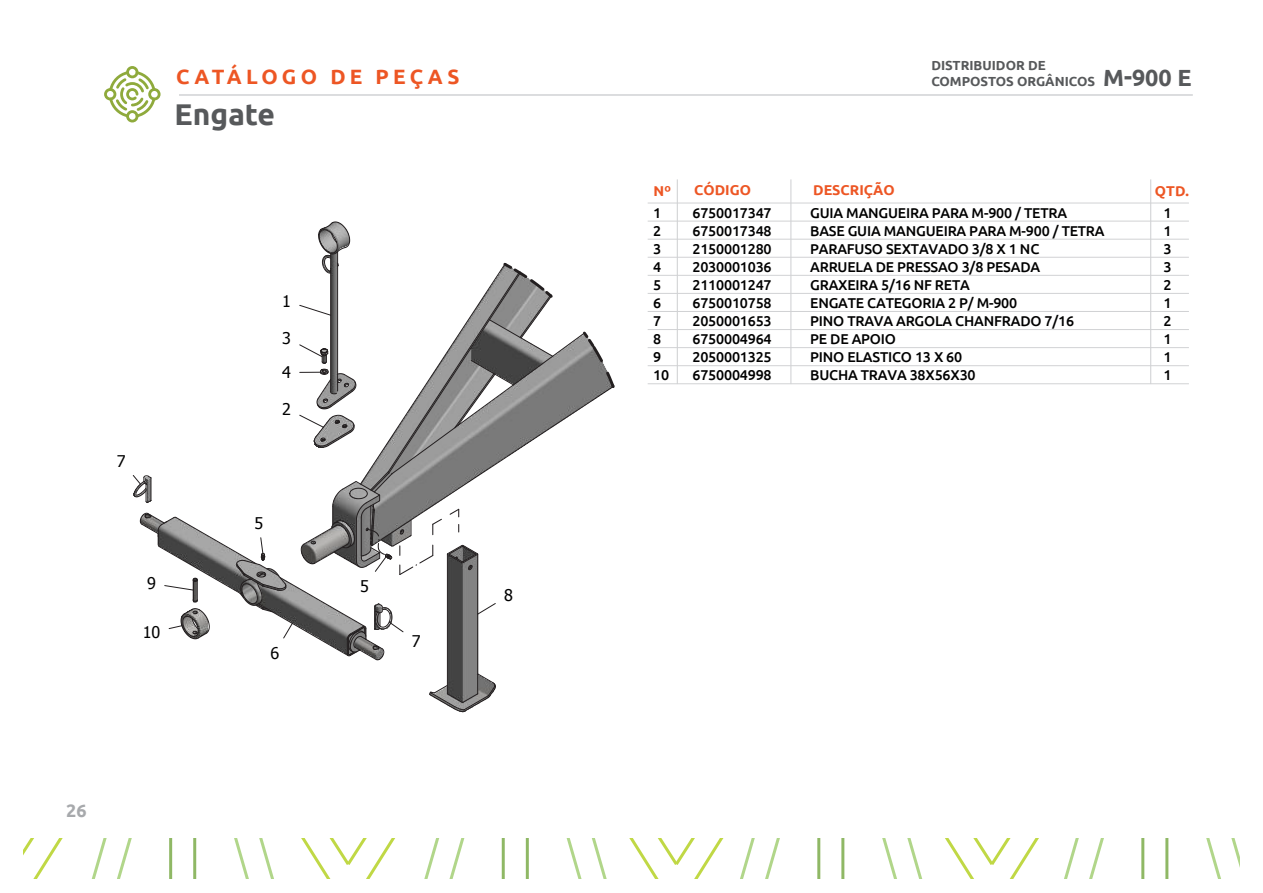
<style>
.page{position:relative;width:1263px;height:893px;background:#fff}
.page>*{position:absolute;margin:0;border:0;box-sizing:border-box;transform-origin:0 0}
.t1{font:700 30px "Ubuntu";color:#57595b}
.t2{font:700 20.7px "Ubuntu";letter-spacing:.2em;color:#ed5624}
.t3{font:700 18px "Ubuntu";color:#a7a9ac}
.t4{font:16.2px/34.7px "Tahoma";color:#000}
.t5{font:500 14.25px "Ubuntu";letter-spacing:-.015em;color:#010101}
.t6{font:700 14.25px "Ubuntu";color:#ed5624}
.t7{font:700 13.2px/15.8px "Ubuntu";color:#57595b}
.s1{font-size:23.4px}
</style>
<div class="page">
<svg style="left:24px;top:839px;width:38px;height:39px"></svg>
<svg style="left:92px;top:839px;width:40px;height:39px"></svg>
<svg style="left:234px;top:839px;width:40px;height:39px"></svg>
<hr style="left:169px;top:839px;width:3px;height:39px;background:#8fb865">
<hr style="left:193px;top:839px;width:3px;height:39px;background:#8fb865">
<svg style="left:302px;top:839px;width:93px;height:39px"></svg>
<svg style="left:424px;top:839px;width:40px;height:39px"></svg>
<svg style="left:567px;top:839px;width:40px;height:39px"></svg>
<hr style="left:502px;top:839px;width:3px;height:39px;background:#8fb865">
<hr style="left:526px;top:839px;width:3px;height:39px;background:#8fb865">
<svg style="left:630px;top:839px;width:93px;height:39px"></svg>
<svg style="left:740px;top:839px;width:40px;height:39px"></svg>
<svg style="left:882px;top:839px;width:40px;height:39px"></svg>
<hr style="left:817px;top:839px;width:3px;height:39px;background:#8fb865">
<hr style="left:841px;top:839px;width:3px;height:39px;background:#8fb865">
<svg style="left:945px;top:839px;width:94px;height:39px"></svg>
<svg style="left:1064px;top:839px;width:40px;height:39px"></svg>
<svg style="left:1206px;top:839px;width:33px;height:39px"></svg>
<hr style="left:1141px;top:839px;width:3px;height:39px;background:#8fb865">
<hr style="left:1165px;top:839px;width:3px;height:39px;background:#8fb865">
<div style="left:104px;top:88px;width:12px;height:12px;border:3px solid #8faa3c;border-radius:50%"></div>
<div style="left:148px;top:88px;width:13px;height:12px;border:3px solid #8faa3c;border-radius:50%"></div>
<div style="left:126px;top:66px;width:12px;height:12px;border:3px solid #8faa3c;border-radius:50%"></div>
<div style="left:126px;top:110px;width:12px;height:12px;border:3px solid #8faa3c;border-radius:50%"></div>
<svg style="left:107px;top:69px;width:50px;height:50px"></svg>
<hr style="left:179px;top:94px;width:1014px;height:2px;background:#d1d2d4">
<hr style="left:790px;top:179px;width:1px;height:205px;background:#d1d2d4">
<hr style="left:677px;top:179px;width:1px;height:205px;background:#d1d2d4">
<hr style="left:1150px;top:179px;width:1px;height:205px;background:#d1d2d4">
<hr style="left:648px;top:203px;width:541px;height:1px;background:#d1d2d4">
<hr style="left:648px;top:221px;width:541px;height:1px;background:#d1d2d4">
<hr style="left:648px;top:239px;width:541px;height:1px;background:#d1d2d4">
<hr style="left:648px;top:257px;width:541px;height:1px;background:#d1d2d4">
<hr style="left:648px;top:275px;width:541px;height:1px;background:#d1d2d4">
<hr style="left:648px;top:293px;width:541px;height:1px;background:#d1d2d4">
<hr style="left:648px;top:311px;width:541px;height:1px;background:#d1d2d4">
<hr style="left:648px;top:329px;width:541px;height:1px;background:#d1d2d4">
<hr style="left:648px;top:347px;width:541px;height:1px;background:#d1d2d4">
<hr style="left:648px;top:365px;width:541px;height:1px;background:#d1d2d4">
<hr style="left:648px;top:383px;width:541px;height:1px;background:#d1d2d4">
<img style="left:446px;top:661px;width:33px;height:12px">
<hr style="left:447px;top:554px;width:1px;height:140px;background:#231f20">
<hr style="left:477px;top:554px;width:1px;height:140px;background:#231f20">
<svg style="left:429px;top:673px;width:67px;height:40px"></svg>
<svg style="left:132px;top:221px;width:483px;height:440px"></svg>
<h2 class="t2" style="left:176px;top:64px;width:285px">CATÁLOGO DE PEÇAS</h2>
<h1 class="t1" style="left:175px;top:96px;width:102px">Engate</h1>
<p class="t4" style="left:117px;top:444px;width:10px">7</p>
<p class="t4" style="left:147px;top:567px;width:10px">9</p>
<p class="t4" style="left:143px;top:616px;width:19px">10</p>
<p class="t3" style="left:66px;top:800px;width:22px">26</p>
<p class="t4" style="left:282px;top:285px;width:10px">1</p>
<p class="t4" style="left:282px;top:321px;width:10px">3<br>4</p>
<p class="t4" style="left:282px;top:392px;width:10px">2</p>
<p class="t4" style="left:254px;top:506px;width:10px">5</p>
<p class="t4" style="left:270px;top:636px;width:10px">6</p>
<p class="t4" style="left:360px;top:569px;width:10px">5</p>
<p class="t4" style="left:412px;top:625px;width:10px">7</p>
<p class="t4" style="left:504px;top:579px;width:10px">8</p>
<p class="t7" style="left:931px;top:58px;width:262px">DISTRIBUIDOR DE<br>COMPOSTOS ORGÂNICOS <span class="s1">M-900 E</span></p>
<p class="t6" style="left:654px;top:182px;width:19px">Nº</p>
<p class="t6" style="left:694px;top:181px;width:58px">CÓDIGO</p>
<p class="t6" style="left:813px;top:181px;width:83px">DESCRIÇÃO</p>
<p class="t6" style="left:1155px;top:182px;width:36px">QTD.</p>
<p class="t5" style="left:653px;top:204px;width:10px">1</p>
<p class="t5" style="left:692px;top:204px;width:81px">6750017347</p>
<p class="t5" style="left:810px;top:204px;width:258px">GUIA MANGUEIRA PARA M-900 / TETRA</p>
<p class="t5" style="left:1163px;top:204px;width:10px">1</p>
<p class="t5" style="left:653px;top:222px;width:10px">2</p>
<p class="t5" style="left:692px;top:222px;width:81px">6750017348</p>
<p class="t5" style="left:810px;top:222px;width:296px">BASE GUIA MANGUEIRA PARA M-900 / TETRA</p>
<p class="t5" style="left:1163px;top:222px;width:10px">1</p>
<p class="t5" style="left:653px;top:240px;width:10px">3</p>
<p class="t5" style="left:692px;top:240px;width:81px">2150001280</p>
<p class="t5" style="left:810px;top:240px;width:231px">PARAFUSO SEXTAVADO 3/8 X 1 NC</p>
<p class="t5" style="left:1163px;top:240px;width:10px">3</p>
<p class="t5" style="left:653px;top:258px;width:10px">4</p>
<p class="t5" style="left:692px;top:258px;width:81px">2030001036</p>
<p class="t5" style="left:810px;top:258px;width:232px">ARRUELA DE PRESSAO 3/8 PESADA</p>
<p class="t5" style="left:1163px;top:258px;width:10px">3</p>
<p class="t5" style="left:653px;top:276px;width:10px">5</p>
<p class="t5" style="left:692px;top:276px;width:81px">2110001247</p>
<p class="t5" style="left:810px;top:276px;width:161px">GRAXEIRA 5/16 NF RETA</p>
<p class="t5" style="left:1163px;top:276px;width:10px">2</p>
<p class="t5" style="left:653px;top:294px;width:10px">6</p>
<p class="t5" style="left:692px;top:294px;width:81px">6750010758</p>
<p class="t5" style="left:810px;top:294px;width:209px">ENGATE CATEGORIA 2 P/ M-900</p>
<p class="t5" style="left:1163px;top:294px;width:10px">1</p>
<p class="t5" style="left:653px;top:311px;width:10px">7</p>
<p class="t5" style="left:692px;top:311px;width:81px">2050001653</p>
<p class="t5" style="left:810px;top:311px;width:266px">PINO TRAVA ARGOLA CHANFRADO 7/16</p>
<p class="t5" style="left:1163px;top:311px;width:10px">2</p>
<p class="t5" style="left:653px;top:329px;width:10px">8</p>
<p class="t5" style="left:692px;top:329px;width:81px">6750004964</p>
<p class="t5" style="left:810px;top:329px;width:87px">PE DE APOIO</p>
<p class="t5" style="left:1163px;top:329px;width:10px">1</p>
<p class="t5" style="left:653px;top:347px;width:10px">9</p>
<p class="t5" style="left:692px;top:347px;width:81px">2050001325</p>
<p class="t5" style="left:810px;top:347px;width:154px">PINO ELASTICO 13 X 60</p>
<p class="t5" style="left:1163px;top:347px;width:10px">1</p>
<p class="t5" style="left:653px;top:365px;width:18px">10</p>
<p class="t5" style="left:692px;top:365px;width:81px">6750004998</p>
<p class="t5" style="left:810px;top:365px;width:167px">BUCHA TRAVA 38X56X30</p>
<p class="t5" style="left:1163px;top:365px;width:10px">1</p>
</div>
